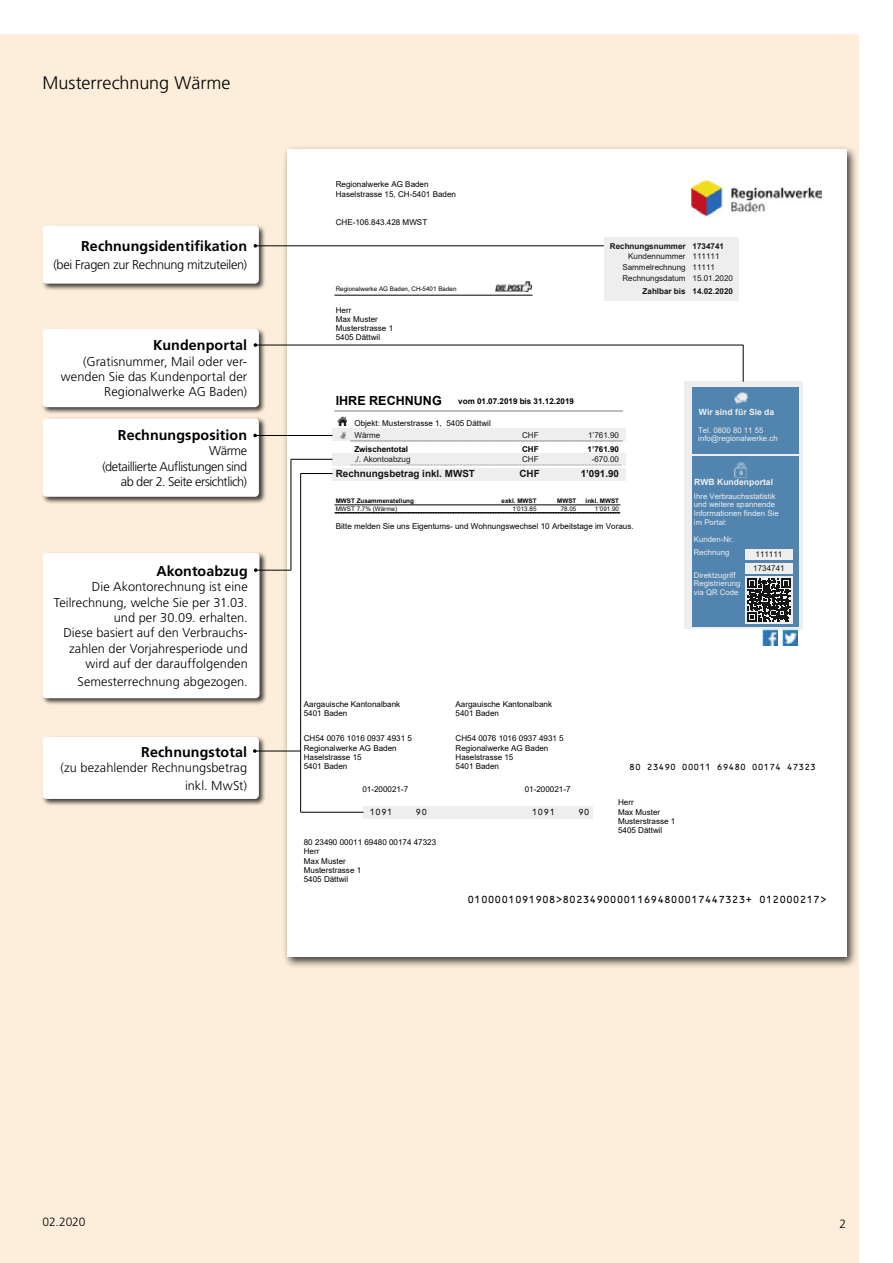
<style>
.page{position:relative;width:893px;height:1263px;background:#fff}
.page>*{position:absolute;margin:0;border:0;box-sizing:border-box;transform-origin:0 0}
.t1{font:300 18px "Frutiger";letter-spacing:-.005em;color:#000}
.t2{font:700 14.25px "Frutiger LT Std";letter-spacing:.005em;color:#000}
.t3{font:300 12.75px/15.3px "Frutiger";letter-spacing:.005em;color:#000;text-align:right}
.t4{font:300 12.75px/15.3px "Frutiger";letter-spacing:-.035em;color:#000;text-align:right}
.t5{font:300 12.75px "Frutiger";letter-spacing:-.025em;color:#000}
.t6{font:700 12.6px "Arial";color:#000}
.t7{font:300 12px "Frutiger";letter-spacing:-.01em;color:#000}
.t8{font:700 9.9px "Arial";color:#000}
.t9{font:9.3px "ocrb 10";color:#000}
.t10{font:700 8.55px "Arial";letter-spacing:.005em;color:#fff}
.t11{font:8.1px/9.3px "Arial";color:#000}
.t12{font:700 8.1px "Arial";color:#000}
.t13{font:8.1px "ocrb 10";color:#000}
.t14{font:7.8px/8.6px "Arial";letter-spacing:.005em;color:#fff}
.t15{font:6.3px "Arial";color:#000}
.t16{font:700 6.3px "Arial";color:#000}
</style>
<div class="page">
<div style="left:0;top:34px;width:859px;height:1229px;background:#fdeedb"></div>
<div style="left:283px;top:145px;width:575px;height:824px;background:#000;opacity:.75"></div>
<div style="left:287px;top:149px;width:559px;height:808px;background:#fff"></div>
<img style="left:692px;top:179px;width:130px;height:38px">
<img style="left:495px;top:281px;width:37px;height:10px">
<hr style="left:335px;top:295px;width:197px;height:1px;background:#000">
<hr style="left:335px;top:411px;width:287px;height:1px;background:#808080">
<svg style="left:338px;top:417px;width:13px;height:25px"></svg>
<hr style="left:351px;top:441px;width:271px;height:1px;background:#a9a9a9">
<svg style="left:351px;top:465px;width:271px;height:1px"></svg>
<hr style="left:335px;top:505px;width:285px;height:1px;background:#000">
<svg style="left:335px;top:513px;width:285px;height:1px"></svg>
<img style="left:762px;top:630px;width:16px;height:15px">
<img style="left:782px;top:630px;width:16px;height:15px">
<svg style="left:684px;top:382px;width:119px;height:247px;background:#7095b4"></svg>
<div style="left:604px;top:237px;width:134px;height:64px;background:#eee"></div>
<div style="left:333px;top:453px;width:293px;height:12px;background:#eee"></div>
<div style="left:333px;top:428px;width:293px;height:13px;background:#eee"></div>
<div style="left:333px;top:468px;width:293px;height:12px;background:#eee"></div>
<div style="left:364px;top:806px;width:229px;height:12px;background:#eee"></div>
<div style="left:41px;top:224px;width:226px;height:67px;background:#000;opacity:.75"></div>
<div style="left:46px;top:229px;width:209px;height:51px;background:#fff"></div>
<div style="left:43px;top:226px;width:216px;height:58px;border:8px solid #fff"></div>
<div style="left:41px;top:417px;width:226px;height:87px;background:#000;opacity:.75"></div>
<div style="left:46px;top:422px;width:209px;height:71px;background:#fff"></div>
<div style="left:43px;top:418px;width:216px;height:79px;border:8px solid #fff"></div>
<div style="left:41px;top:551px;width:226px;height:155px;background:#000;opacity:.75"></div>
<div style="left:46px;top:557px;width:210px;height:137px;background:#fff"></div>
<div style="left:43px;top:553px;width:217px;height:145px;border:8px solid #fff"></div>
<div style="left:41px;top:735px;width:226px;height:71px;background:#000;opacity:.75"></div>
<div style="left:46px;top:740px;width:209px;height:55px;background:#fff"></div>
<div style="left:43px;top:737px;width:216px;height:62px;border:8px solid #fff"></div>
<div style="left:41px;top:327px;width:226px;height:87px;background:#000;opacity:.75"></div>
<div style="left:46px;top:332px;width:209px;height:71px;background:#fff"></div>
<div style="left:43px;top:329px;width:216px;height:78px;border:8px solid #fff"></div>
<hr style="left:255px;top:246px;width:349px;height:1px;background:#000">
<hr style="left:291px;top:459px;width:42px;height:1px;background:#000">
<hr style="left:291px;top:459px;width:1px;height:111px;background:#000">
<hr style="left:256px;top:570px;width:35px;height:1px;background:#000">
<svg style="left:254px;top:568px;width:4px;height:4px"></svg>
<hr style="left:301px;top:812px;width:63px;height:1px;background:#000">
<hr style="left:301px;top:473px;width:32px;height:1px;background:#000">
<hr style="left:300px;top:473px;width:1px;height:339px;background:#000">
<hr style="left:255px;top:751px;width:46px;height:1px;background:#000">
<svg style="left:253px;top:749px;width:4px;height:4px"></svg>
<hr style="left:255px;top:345px;width:488px;height:1px;background:#000">
<hr style="left:743px;top:345px;width:1px;height:37px;background:#000">
<hr style="left:255px;top:435px;width:78px;height:1px;background:#000">
<h1 class="t1" style="left:43px;top:73px;width:189px">Musterrechnung Wärme</h1>
<h2 class="t2" style="left:81px;top:238px;width:167px">Rechnungsidentifikation</h2>
<h3 class="t5" style="left:53px;top:257px;width:195px">(bei Fragen zur Rechnung mitzuteilen)</h3>
<h2 class="t2" style="left:153px;top:337px;width:95px">Kundenportal</h2>
<h3 class="t3" style="left:61px;top:354px;width:188px">(Gratisnummer, Mail oder ver&shy;wenden Sie das Kundenportal der<br>Regionalwerke AG Baden)</h3>
<h2 class="t2" style="left:118px;top:427px;width:131px">Rechnungsposition</h2>
<h3 class="t4" style="left:102px;top:443px;width:146px">Wärme<br>(detaillierte Auflistungen sind ab der 2. Seite ersichtlich)</h3>
<h2 class="t2" style="left:156px;top:563px;width:93px">Akontoabzug</h2>
<h3 class="t3" style="left:54px;top:579px;width:195px">Die Akontorechnung ist eine<br>Teilrechnung, welche Sie per 31.03. und per 30.09. erhalten.<br>Diese basiert auf den Verbrauchs&shy;zahlen der Vorjahresperiode und wird auf der darauffolgenden</h3>
<h3 class="t3" style="left:77px;top:674px;width:172px">Semesterrechnung abgezogen.</h3>
<h2 class="t2" style="left:141px;top:743px;width:107px">Rechnungstotal</h2>
<h3 class="t3" style="left:61px;top:759px;width:188px;line-height:18px">(zu bezahlender Rechnungsbetrag inkl. MwSt)</h3>
<p class="t11" style="left:336px;top:180px;width:122px">Regionalwerke AG Baden<br>Haselstrasse 15, CH-5401 Baden</p>
<p class="t11" style="left:336px;top:217px;width:93px">CHE-106.843.428 MWST</p>
<p class="t12" style="left:610px;top:240px;width:116px">Rechnungsnummer 1734741</p>
<p class="t11" style="left:628px;top:252px;width:93px">Kundennummer 111111</p>
<p class="t11" style="left:622px;top:273px;width:112px">Rechnungsdatum 15.01.2020</p>
<p class="t11" style="left:622px;top:262px;width:94px">Sammelrechnung 11111</p>
<p class="t15" style="left:336px;top:285px;width:122px">Regionalwerke AG Baden, CH-5401 Baden</p>
<p class="t12" style="left:643px;top:285px;width:92px">Zahlbar bis 14.02.2020</p>
<p class="t11" style="left:336px;top:305px;width:59px">Herr<br>Max Muster<br>Musterstrasse 1<br>5405 Dättwil</p>
<h3 class="t6" style="left:336px;top:391px;width:108px">IHRE RECHNUNG</h3>
<p class="t12" style="left:458px;top:396px;width:117px">vom 01.07.2019 bis 31.12.2019</p>
<p class="t11" style="left:354px;top:417px;width:138px;line-height:12px">Objekt: Musterstrasse 1, 5405 Dättwil<br>Wärme</p>
<p class="t11" style="left:522px;top:430px;width:18px">CHF</p>
<p class="t11" style="left:588px;top:430px;width:32px">1’761.90</p>
<p class="t12" style="left:354px;top:443px;width:55px">Zwischentotal</p>
<p class="t12" style="left:522px;top:443px;width:18px">CHF</p>
<p class="t12" style="left:588px;top:443px;width:33px">1’761.90</p>
<p class="t11" style="left:354px;top:455px;width:58px">./. Akontoabzug</p>
<p class="t11" style="left:522px;top:455px;width:18px">CHF</p>
<p class="t11" style="left:592px;top:455px;width:29px">-670.00</p>
<p class="t8" style="left:336px;top:467px;width:141px">Rechnungsbetrag inkl. MWST</p>
<p class="t8" style="left:519px;top:467px;width:22px">CHF</p>
<p class="t8" style="left:581px;top:467px;width:40px">1’091.90</p>
<p class="t16" style="left:336px;top:497px;width:80px">MWST Zusammenstellung</p>
<p class="t16" style="left:502px;top:497px;width:36px">exkl. MWST</p>
<p class="t16" style="left:557px;top:497px;width:21px">MWST</p>
<p class="t16" style="left:586px;top:497px;width:35px">inkl. MWST</p>
<p class="t15" style="left:336px;top:504px;width:63px">MWST 7.7% (Wärme)</p>
<p class="t15" style="left:512px;top:504px;width:26px">1’013.85</p>
<p class="t15" style="left:561px;top:504px;width:17px">78.05</p>
<p class="t15" style="left:595px;top:504px;width:26px">1’091.90</p>
<p class="t11" style="left:336px;top:521px;width:299px">Bitte melden Sie uns Eigentums- und Wohnungswechsel 10 Arbeitstage im Voraus.</p>
<p class="t10" style="left:699px;top:406px;width:77px">Wir sind für Sie da</p>
<p class="t14" style="left:698px;top:426px;width:81px">Tel. 0800 80 11 55 info@regionalwerke.ch</p>
<p class="t10" style="left:694px;top:476px;width:80px">RWB Kundenportal</p>
<p class="t14" style="left:694px;top:492px;width:86px">Ihre Verbrauchsstatistik und weitere spannende<br>Informationen finden Sie im Portal:</p>
<p class="t14" style="left:694px;top:532px;width:41px;line-height:13.5px">Kunden-Nr.<br>Rechnung</p>
<p class="t14" style="left:694px;top:570px;width:48px">Direktzugriff<br>Registrierung via QR Code</p>
<p class="t11" style="left:755px;top:550px;width:28px">111111</p>
<p class="t11" style="left:753px;top:563px;width:33px">1734741</p>
<p class="t11" style="left:304px;top:699px;width:98px">Aargauische Kantonalbank<br>5401 Baden</p>
<p class="t11" style="left:456px;top:699px;width:98px">Aargauische Kantonalbank<br>5401 Baden</p>
<p class="t11" style="left:304px;top:734px;width:110px">CH54 0076 1016 0937 4931 5<br>Regionalwerke AG Baden<br>Haselstrasse 15<br>5401 Baden</p>
<p class="t11" style="left:456px;top:734px;width:110px">CH54 0076 1016 0937 4931 5<br>Regionalwerke AG Baden<br>Haselstrasse 15<br>5401 Baden</p>
<p class="t11" style="left:362px;top:784px;width:47px">01-200021-7</p>
<p class="t11" style="left:525px;top:784px;width:47px">01-200021-7</p>
<p class="t13" style="left:416px;top:807px;width:13px">90</p>
<p class="t13" style="left:532px;top:807px;width:25px">1091</p>
<p class="t13" style="left:578px;top:807px;width:13px">90</p>
<p class="t13" style="left:369px;top:807px;width:25px">1091</p>
<p class="t11" style="left:304px;top:838px;width:134px">80 23490 00011 69480 00174 47323<br>Herr<br>Max Muster<br>Musterstrasse 1<br>5405 Dättwil</p>
<p class="t13" style="left:629px;top:762px;width:188px">80 23490 00011 69480 00174 47323</p>
<p class="t11" style="left:618px;top:798px;width:59px">Herr<br>Max Muster<br>Musterstrasse 1<br>5405 Dättwil</p>
<p class="t9" style="left:468px;top:894px;width:361px">0100001091908&gt;802349000011694800017447323+ 012000217&gt;</p>
<h3 class="t7" style="left:43px;top:1215px;width:45px">02.2020</h3>
<h3 class="t7" style="left:839px;top:1217px;width:8px">2</h3>
</div>
